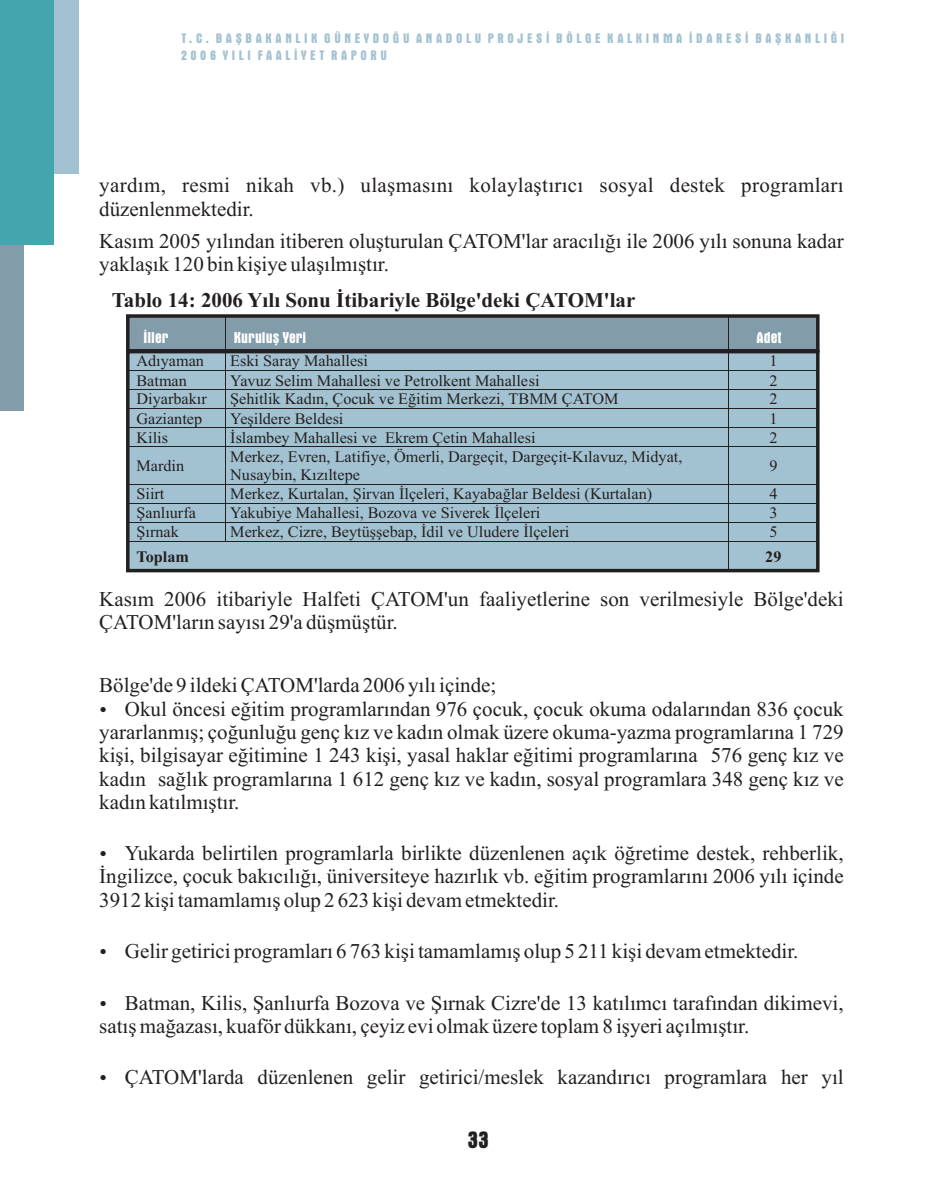
<style>
.page{position:relative;width:943px;height:1191px;background:#fff}
.page>*{position:absolute;margin:0;border:0;box-sizing:border-box;transform-origin:0 0}
.t1{font:700 condensed 24.5px "Aurora BT";color:#231f20}
.t2{font:21px/23.3px "Times New Roman";color:#231f20}
.t3{font:700 21px "Times New Roman";color:#231f20}
.t4{font:15.92px/18.2px "Times New Roman";color:#231f20}
.t5{font:700 condensed 15.92px "Aurora BT";color:#fff}
.t6{font:700 15.92px "Times New Roman";color:#231f20}
.t7{font:700 condensed 14px/16.1px "Aurora BT";letter-spacing:.26em;color:#a3c2d1}
</style>
<div class="page">
<div style="left:126px;top:447px;width:694px;height:126px;background:#a3c2d1"></div>
<svg style="left:126px;top:314px;width:694px;height:133px;background:#8ea7b4"></svg>
<hr style="left:728px;top:446px;width:89px;height:1px;background:#231f20">
<hr style="left:225px;top:447px;width:1px;height:37px;background:#231f20">
<hr style="left:728px;top:447px;width:1px;height:37px;background:#231f20">
<hr style="left:129px;top:484px;width:96px;height:1px;background:#231f20">
<hr style="left:225px;top:484px;width:503px;height:1px;background:#231f20">
<hr style="left:728px;top:484px;width:89px;height:1px;background:#231f20">
<hr style="left:128px;top:503px;width:97px;height:1px;background:#231f20">
<hr style="left:225px;top:503px;width:503px;height:1px;background:#231f20">
<hr style="left:728px;top:503px;width:89px;height:1px;background:#231f20">
<hr style="left:130px;top:522px;width:95px;height:1px;background:#231f20">
<hr style="left:225px;top:522px;width:503px;height:1px;background:#231f20">
<hr style="left:728px;top:522px;width:89px;height:1px;background:#231f20">
<hr style="left:128px;top:541px;width:97px;height:1px;background:#231f20">
<svg style="left:225px;top:485px;width:1px;height:56px"></svg>
<hr style="left:225px;top:541px;width:503px;height:1px;background:#231f20">
<hr style="left:728px;top:541px;width:89px;height:1px;background:#231f20">
<svg style="left:728px;top:485px;width:1px;height:86px"></svg>
<div style="left:53px;top:0;width:26px;height:174px;background:#a3c2d1"></div>
<div style="left:0;top:240px;width:23px;height:171px;background:#839ca9"></div>
<div style="left:0;top:0;width:54px;height:245px;background:#44a5ae"></div>
<p class="t7" style="left:181px;top:32px;width:664px">T.C. BAÞBAKANLIK GÜNEYDOÐU ANADOLU PROJESÝ BÖLGE KALKINMA ÝDARESÝ BAÞKANLIÐI<br>2006 YILI FAALÝYET RAPORU</p>
<p class="t2" style="left:99px;top:176px;width:746px">yardým, resmi nikah vb.) ulaþmasýný kolaylaþtýrýcý sosyal destek programlarý düzenlenmektedir.</p>
<p class="t2" style="left:99px;top:231px;width:746px">Kasým 2005 yýlýndan itiberen oluþturulan ÇATOM'lar aracýlýðý ile 2006 yýlý sonuna kadar yaklaþýk 120 bin kiþiye ulaþýlmýþtýr.</p>
<p class="t3" style="left:112px;top:292px;width:525px">Tablo 14: 2006 Yýlý Sonu Ýtibariyle Bölge'deki ÇATOM'lar</p>
<p class="t5" style="left:143px;top:331px;width:26px">Ýller</p>
<p class="t5" style="left:234px;top:331px;width:74px">Kuruluþ Yeri</p>
<p class="t5" style="left:756px;top:331px;width:27px">Adet</p>
<p class="t4" style="left:136px;top:353px;width:69px">Adýyaman</p>
<p class="t4" style="left:230px;top:353px;width:139px">Eski Saray Mahallesi</p>
<p class="t4" style="left:769px;top:353px;width:10px">1</p>
<p class="t4" style="left:136px;top:372px;width:52px">Batman</p>
<p class="t4" style="left:230px;top:372px;width:311px">Yavuz Selim Mahallesi ve Petrolkent Mahallesi</p>
<p class="t4" style="left:769px;top:372px;width:10px">2</p>
<p class="t4" style="left:136px;top:391px;width:72px">Diyarbakýr</p>
<p class="t4" style="left:230px;top:391px;width:390px">Þehitlik Kadýn, Çocuk ve Eðitim Merkezi, TBMM ÇATOM</p>
<p class="t4" style="left:769px;top:391px;width:10px">2</p>
<p class="t4" style="left:136px;top:411px;width:67px">Gaziantep</p>
<p class="t4" style="left:230px;top:411px;width:115px">Yeþildere Beldesi</p>
<p class="t4" style="left:769px;top:411px;width:10px">1</p>
<p class="t4" style="left:136px;top:429px;width:33px">Kilis</p>
<p class="t4" style="left:230px;top:429px;width:307px">Ýslambey Mahallesi ve Ekrem Çetin Mahallesi</p>
<p class="t4" style="left:769px;top:429px;width:10px">2</p>
<p class="t4" style="left:136px;top:458px;width:49px">Mardin</p>
<p class="t4" style="left:230px;top:449px;width:453px">Merkez, Evren, Latifiye, Ömerli, Dargeçit, Dargeçit-Kýlavuz, Midyat,<br>Nusaybin, Kýzýltepe</p>
<p class="t4" style="left:769px;top:458px;width:10px">9</p>
<p class="t4" style="left:136px;top:486px;width:29px">Siirt</p>
<p class="t4" style="left:230px;top:486px;width:423px">Merkez, Kurtalan, Þirvan Ýlçeleri, Kayabaðlar Beldesi (Kurtalan)</p>
<p class="t4" style="left:769px;top:486px;width:10px">4</p>
<p class="t4" style="left:136px;top:505px;width:61px">Þanlýurfa</p>
<p class="t4" style="left:230px;top:505px;width:311px">Yakubiye Mahallesi, Bozova ve Siverek Ýlçeleri</p>
<p class="t4" style="left:769px;top:505px;width:10px">3</p>
<p class="t4" style="left:136px;top:524px;width:44px">Þýrnak</p>
<p class="t4" style="left:230px;top:524px;width:340px">Merkez, Cizre, Beytüþþebap, Ýdil ve Uludere Ýlçeleri</p>
<p class="t4" style="left:769px;top:524px;width:10px">5</p>
<p class="t6" style="left:136px;top:551px;width:54px">Toplam</p>
<p class="t6" style="left:765px;top:551px;width:18px">29</p>
<p class="t2" style="left:99px;top:589px;width:746px">Kasým 2006 itibariyle Halfeti ÇATOM'un faaliyetlerine son verilmesiyle Bölge'deki<br>ÇATOM'larýn sayýsý 29'a düþmüþtür.</p>
<p class="t2" style="left:99px;top:676px;width:399px">Bölge'de 9 ildeki ÇATOM'larda 2006 yýlý içinde;</p>
<p class="t2" style="left:125px;top:699px;width:720px">Okul öncesi eðitim programlarýndan 976 çocuk, çocuk okuma odalarýndan 836 çocuk</p>
<p class="t2" style="left:99px;top:722px;width:746px">yararlanmýþ; çoðunluðu genç kýz ve kadýn olmak üzere okuma-yazma programlarýna 1 729</p>
<p class="t2" style="left:99px;top:745px;width:746px">kiþi, bilgisayar eðitimine 1 243 kiþi, yasal haklar eðitimi programlarýna 576 genç kýz ve</p>
<p class="t2" style="left:99px;top:769px;width:746px">kadýn saðlýk programlarýna 1 612 genç kýz ve kadýn, sosyal programlara 348 genç kýz ve</p>
<p class="t2" style="left:99px;top:792px;width:142px">kadýn katýlmýþtýr.</p>
<p class="t2" style="left:99px;top:843px;width:746px;text-align:justify;text-indent:26px">Yukarda belirtilen programlarla birlikte düzenlenen açýk öðretime destek, rehberlik, Ýngilizce, çocuk bakýcýlýðý, üniversiteye hazýrlýk vb. eðitim programlarýný 2006 yýlý içinde 3912 kiþi tamamlamýþ olup 2 623 kiþi devam etmektedir.</p>
<p class="t2" style="left:125px;top:941px;width:675px">Gelir getirici programlarý 6 763 kiþi tamamlamýþ olup 5 211 kiþi devam etmektedir.</p>
<p class="t2" style="left:99px;top:993px;width:746px;text-indent:26px">Batman, Kilis, Þanlýurfa Bozova ve Þýrnak Cizre'de 13 katýlýmcý tarafýndan dikimevi, satýþ maðazasý, kuaför dükkaný, çeyiz evi olmak üzere toplam 8 iþyeri açýlmýþtýr.</p>
<p class="t2" style="left:125px;top:1067px;width:720px">ÇATOM'larda düzenlenen gelir getirici/meslek kazandýrýcý programlara her yýl</p>
<p class="t1" style="left:468px;top:1129px;width:22px">33</p>
</div>
